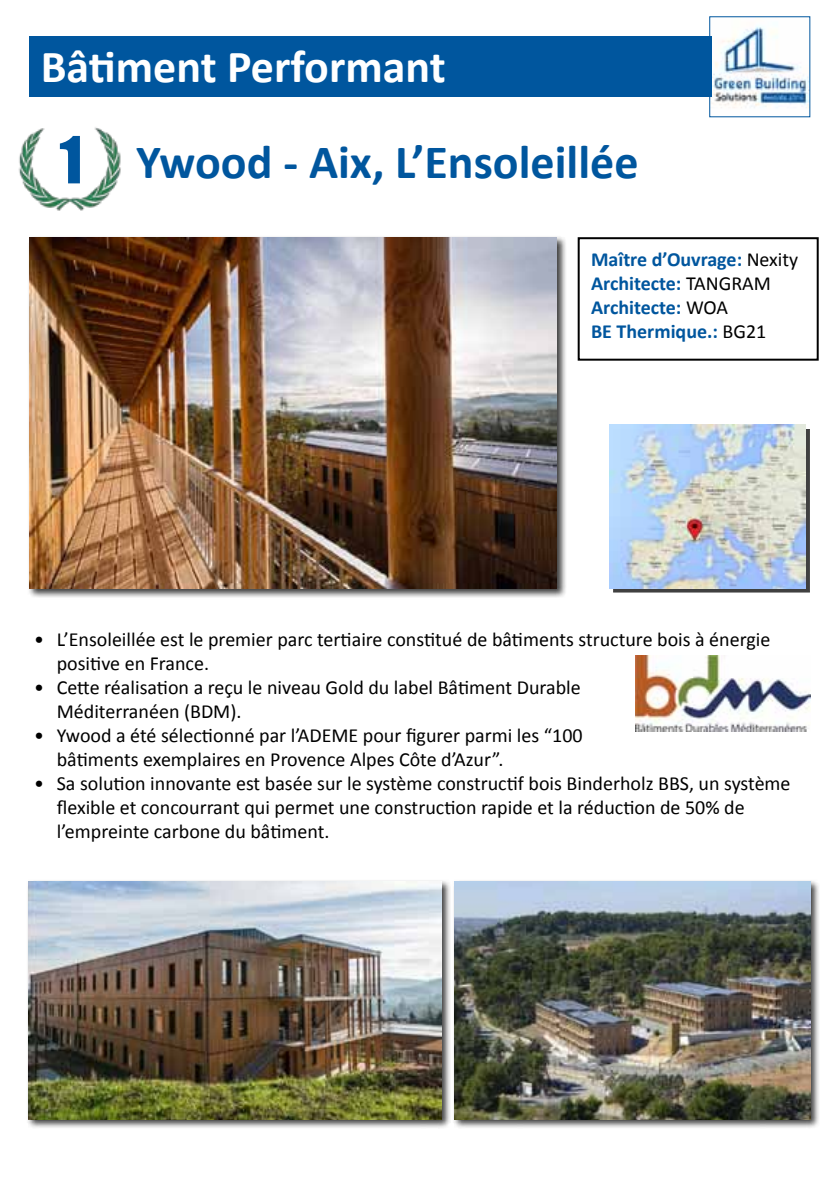
<style>
.page{position:relative;width:840px;height:1191px;background:#fff}
.page>*{position:absolute;margin:0;border:0;box-sizing:border-box;transform-origin:0 0}
.t1{font:700 48px "Calibri";color:#00569e}
.t2{font:700 46px "Calibri";color:#fff}
.t3{font:20px/24px "Calibri";color:#000}
.t4{font:700 20px/24px "Calibri";color:#00569e}
.s1{font-family:"Impact";font-weight:400;font-size:60px}
.s2{font-weight:400;color:#000}
</style>
<div class="page">
<div style="left:577px;top:237px;width:241px;height:124px;border:2px solid #000"></div>
<img style="left:635px;top:656px;width:174px;height:75px">
<img style="left:711px;top:26px;width:96px;height:82px">
<div style="left:29px;top:36px;width:682px;height:60px;background:#00569e"></div>
<div style="left:27px;top:235px;width:539px;height:363px;background:#000;opacity:.75"></div>
<img style="left:29px;top:237px;width:527px;height:351px">
<img style="left:18px;top:127px;width:103px;height:84px">
<div style="left:612px;top:429px;width:196px;height:163px;background:#000;opacity:.75"></div>
<img style="left:609px;top:425px;width:195px;height:163px">
<div style="left:451px;top:879px;width:368px;height:250px;background:#000;opacity:.75"></div>
<img style="left:454px;top:881px;width:355px;height:238px">
<div style="left:26px;top:879px;width:425px;height:250px;background:#000;opacity:.75"></div>
<img style="left:28px;top:881px;width:413px;height:238px">
<h2 class="t2" style="left:41px;top:37px;width:406px">Bâtiment Performant</h2>
<h1 class="t1" style="left:59px;top:132px;width:580px"><span class="s1">1</span> Ywood - Aix, L’Ensoleillée</h1>
<p class="t4" style="left:590px;top:247px;width:209px">Maître d’Ouvrage: <span class="s2">Nexity<br></span>Architecte: <span class="s2">TANGRAM<br></span>Architecte: <span class="s2">WOA<br></span>BE Thermique.: <span class="s2">BG21</span></p>
<p class="t3" style="left:57px;top:627px;width:714px;text-indent:-23px">• L’Ensoleillée est le premier parc tertiaire constitué de bâtiments structure bois à énergie positive en France.</p>
<p class="t3" style="left:57px;top:675px;width:525px;text-indent:-23px">• Cette réalisation a reçu le niveau Gold du label Bâtiment Durable<br>Méditerranéen (BDM).</p>
<p class="t3" style="left:57px;top:723px;width:527px;text-indent:-23px">• Ywood a été sélectionné par l’ADEME pour figurer parmi les “100 bâtiments exemplaires en Provence Alpes Côte d’Azur”.</p>
<p class="t3" style="left:57px;top:771px;width:735px;text-indent:-23px">• Sa solution innovante est basée sur le système constructif bois Binderholz BBS, un système flexible et concourrant qui permet une construction rapide et la réduction de 50% de l’empreinte carbone du bâtiment.</p>
</div>
